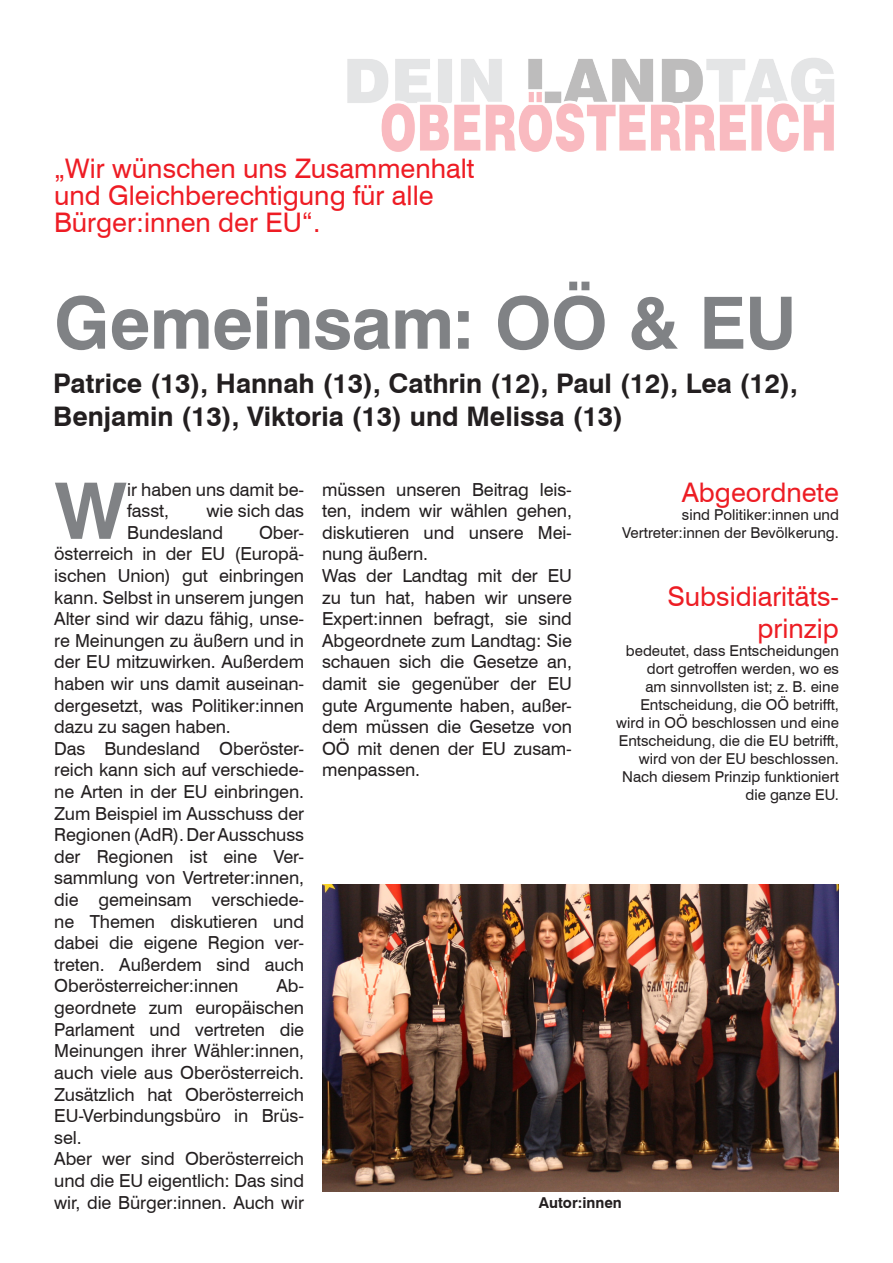
<style>
.page{position:relative;width:893px;height:1263px;background:#fff}
.page>*{position:absolute;margin:0;border:0;box-sizing:border-box;transform-origin:0 0}
.t1{font:700 78px "Swiss 721 BT";color:#808285}
.t2{font:700 72px "Swiss 721 BT";letter-spacing:-.01em;color:#808285}
.t3{font:700 27px "Swiss 721 BT";color:#231f20}
.t4{font:27px/27px "Swiss 721 BT";color:#ee1c24}
.t5{font:27px "Swiss 721 BT";color:#ed1d24}
.t6{font:18px/21.6px "Swiss 721 BT";letter-spacing:-.005em;color:#231f20;text-align:justify}
.t7{font:15px/18px "Swiss 721 BT";color:#231f20;text-align:right}
.t8{font:700 15px "Swiss 721 BT";color:#231f20}
</style>
<div class="page">
<img style="left:347px;top:58px;width:487px;height:94px">
<img style="left:322px;top:884px;width:517px;height:307px">
<p class="t4" style="left:54px;top:155px;width:422px">„Wir wünschen uns Zusammenhalt und Gleichberechtigung für alle<br>Bürger:innen der EU“.</p>
<p class="t2" style="left:54px;top:279px;width:744px">Gemeinsam: OÖ &amp; EU</p>
<p class="t3" style="left:53px;top:367px;width:746px">Patrice (13), Hannah (13), Cathrin (12), Paul (12), Lea (12),</p>
<p class="t3" style="left:53px;top:399px;width:571px">Benjamin (13), Viktoria (13) und Melissa (13)</p>
<p class="t1" style="left:54px;top:464px;width:74px">W</p>
<p class="t6" style="left:127px;top:478px;width:178px">ir haben uns damit be&shy;fasst,</p>
<p class="t6" style="left:127px;top:500px;width:178px;text-indent:79px">wie sich das<br>Bundesland</p>
<p class="t6" style="left:54px;top:521px;width:251px;text-indent:205px">Ober&shy;österreich in der EU (Europä&shy;ischen Union) gut einbringen kann. Selbst in unserem jungen Alter sind wir dazu fähig, unse&shy;re Meinungen zu äußern und in der EU mitzuwirken. Außerdem haben wir uns damit auseinan&shy;dergesetzt, was Politiker:innen dazu zu sagen haben.</p>
<p class="t6" style="left:54px;top:737px;width:251px">Das Bundesland Oberöster&shy;reich kann sich auf verschiede&shy;ne Arten in der EU einbringen.<br>Zum Beispiel im Ausschuss der Regionen (AdR). Der Ausschuss der Regionen ist eine Ver&shy;sammlung von Vertreter:innen, die gemeinsam verschiede&shy;ne Themen diskutieren und dabei die eigene Region ver&shy;treten. Außerdem sind auch Oberösterreicher:innen</p>
<p class="t6" style="left:54px;top:975px;width:251px;text-indent:222px">Ab&shy;geordnete zum europäischen Parlament und vertreten die Meinungen ihrer Wähler:innen, auch viele aus Oberösterreich.<br>Zusätzlich hat Oberösterreich EU-Verbindungsbüro in Brüs&shy;sel.</p>
<p class="t6" style="left:54px;top:1148px;width:251px">Aber wer sind Oberösterreich und die EU eigentlich: Das sind wir, die Bürger:innen. Auch wir</p>
<p class="t6" style="left:322px;top:478px;width:251px">müssen unseren Beitrag leis&shy;ten, indem wir wählen gehen, diskutieren und unsere Mei&shy;nung äußern.</p>
<p class="t6" style="left:322px;top:565px;width:251px">Was der Landtag mit der EU zu tun hat, haben wir unsere Expert:innen befragt, sie sind Abgeordnete zum Landtag: Sie schauen sich die Gesetze an, damit sie gegenüber der EU gute Argumente haben, außer&shy;dem müssen die Gesetze von OÖ mit denen der EU zusam&shy;menpassen.</p>
<p class="t5" style="left:682px;top:476px;width:159px">Abgeordnete</p>
<p class="t7" style="left:622px;top:506px;width:218px">sind Politiker:innen und<br>Vertreter:innen der Bevölkerung.</p>
<p class="t5" style="left:667px;top:580px;width:173px">Subsidiaritäts-</p>
<p class="t5" style="left:758px;top:612px;width:83px">prinzip</p>
<p class="t7" style="left:616px;top:642px;width:224px">bedeutet, dass Entscheidungen dort getroffen werden, wo es<br>am sinnvollsten ist; z. B. eine<br>Entscheidung, die OÖ betrifft, wird in OÖ beschlossen und eine<br>Entscheidung, die die EU betrifft, wird von der EU beschlossen.<br>Nach diesem Prinzip funktioniert die ganze EU.</p>
<p class="t8" style="left:539px;top:1194px;width:84px">Autor:innen</p>
</div>
